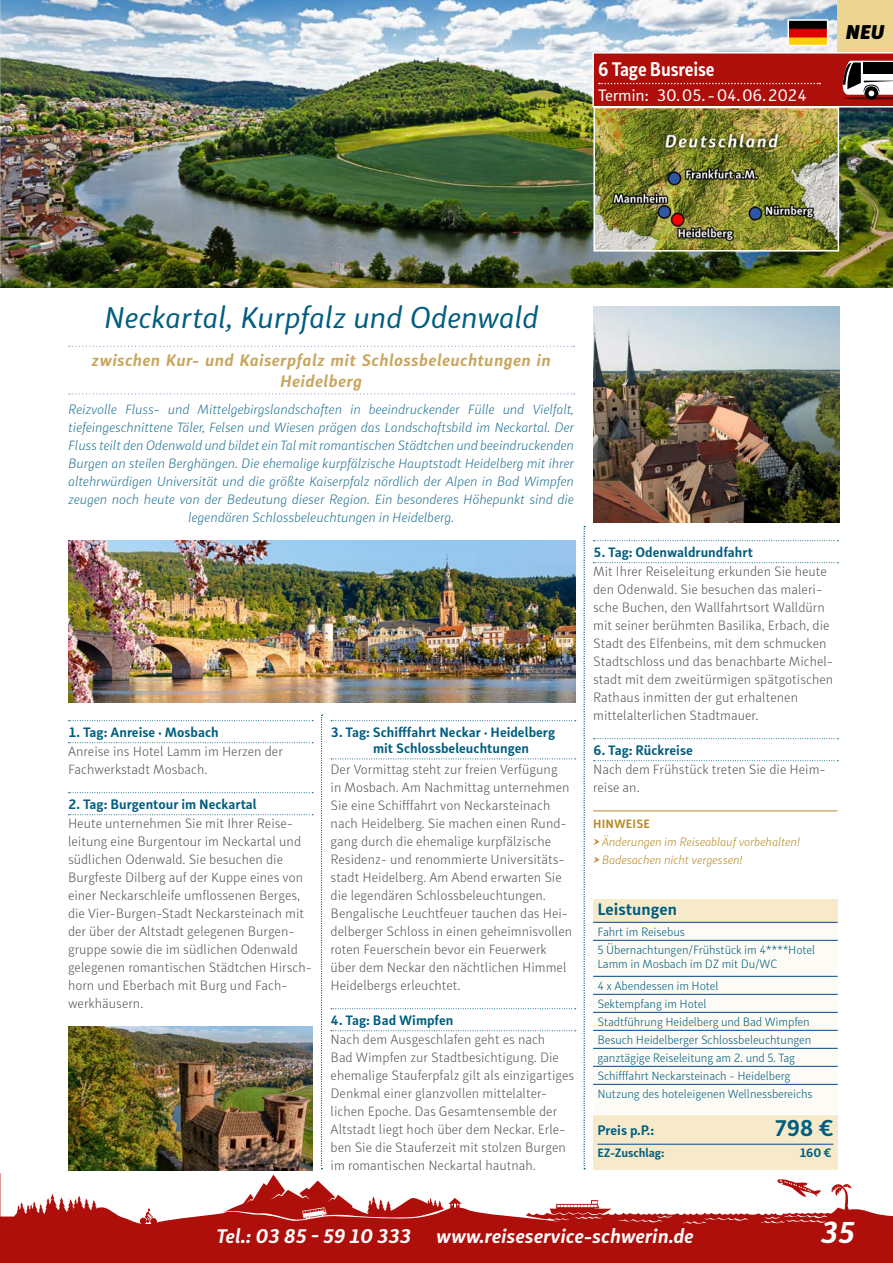
<style>
.page{position:relative;width:893px;height:1263px;background:#fff}
.page>*{position:absolute;margin:0;border:0;box-sizing:border-box;transform-origin:0 0}
.t1{font:italic 30px "Submariner R24";letter-spacing:-.015em;color:#005e80}
.t2{font:italic 700 30px "Submariner R24";color:#fff}
.t3{font:700 22.5px "Submariner R24";color:#005e80}
.t4{font:italic 700 19.5px "Submariner R24";color:#fff}
.t5{font:700 19.5px "Submariner R24";letter-spacing:-.01em;color:#fff;scale:.9 1}
.t6{font:italic 900 19.5px "Submariner R24";color:#000}
.t7{font:italic 700 16.5px/21px "Submariner R24";letter-spacing:.025em;color:#c9a55c;text-align:center}
.t8{font:16.5px "Submariner R24";letter-spacing:-.02em;color:#fff}
.t9{font:700 16.5px "Submariner R24";color:#005e80}
.t10{font:300 13.5px/18px "Submariner R24";color:#575756}
.t11{font:italic 300 13.5px/18px "Submariner R24";letter-spacing:-.01em;color:#277696;text-align:center}
.t12{font:700 13.5px/16.2px "Submariner R24";color:#005e80}
.t13{font:300 12px/18px "Submariner R24";letter-spacing:-.01em;color:#005e80}
.t14{font:italic 300 12px/18px "Submariner R24";letter-spacing:-.01em;color:#b88b27}
.t15{font:700 12px "Submariner R24";letter-spacing:-.01em;color:#005e80}
.t16{font:700 12px "Submariner R24";letter-spacing:.01em;color:#b88b27}
</style>
<div class="page">
<img style="left:0;top:0;width:893px;height:287px">
<img style="left:596px;top:110px;width:240px;height:139px">
<div style="left:593px;top:107px;width:246px;height:145px;border:2px solid #fff"></div>
<div style="left:0;top:1174px;width:893px;height:89px;background:#ae0f0a"></div>
<svg style="left:68px;top:720px;width:245px;height:1px"></svg>
<svg style="left:68px;top:742px;width:245px;height:1px"></svg>
<svg style="left:68px;top:792px;width:245px;height:1px"></svg>
<svg style="left:68px;top:814px;width:245px;height:1px"></svg>
<svg style="left:331px;top:720px;width:245px;height:1px"></svg>
<svg style="left:331px;top:758px;width:245px;height:1px"></svg>
<svg style="left:331px;top:1008px;width:245px;height:1px"></svg>
<svg style="left:331px;top:1030px;width:245px;height:1px"></svg>
<svg style="left:593px;top:540px;width:245px;height:1px"></svg>
<svg style="left:593px;top:562px;width:245px;height:1px"></svg>
<svg style="left:593px;top:738px;width:245px;height:1px"></svg>
<svg style="left:593px;top:760px;width:245px;height:1px"></svg>
<hr style="left:593px;top:811px;width:245px;height:1px;background:#b88b27">
<svg style="left:321px;top:715px;width:2px;height:454px"></svg>
<svg style="left:584px;top:526px;width:1px;height:643px"></svg>
<div style="left:593px;top:899px;width:245px;height:23px;background:#f6eacb"></div>
<div style="left:593px;top:923px;width:245px;height:37px;background:#fdfbf5"></div>
<hr style="left:593px;top:922px;width:245px;height:1px;background:#00498d">
<div style="left:593px;top:941px;width:245px;height:51px;background:#fdfbf5"></div>
<hr style="left:593px;top:940px;width:245px;height:1px;background:#00498d">
<div style="left:593px;top:977px;width:245px;height:37px;background:#fdfbf5"></div>
<hr style="left:593px;top:976px;width:245px;height:1px;background:#00498d">
<hr style="left:593px;top:994px;width:245px;height:1px;background:#00498d">
<div style="left:593px;top:1013px;width:245px;height:37px;background:#fdfbf5"></div>
<hr style="left:593px;top:1012px;width:245px;height:1px;background:#00498d">
<hr style="left:593px;top:1030px;width:245px;height:1px;background:#00498d">
<div style="left:593px;top:1049px;width:245px;height:37px;background:#fdfbf5"></div>
<hr style="left:593px;top:1048px;width:245px;height:1px;background:#00498d">
<hr style="left:593px;top:1066px;width:245px;height:1px;background:#00498d">
<div style="left:593px;top:1085px;width:245px;height:37px;background:#fdfbf5"></div>
<hr style="left:593px;top:1084px;width:245px;height:1px;background:#00498d">
<div style="left:593px;top:1115px;width:245px;height:31px;background:#f6eacb"></div>
<hr style="left:593px;top:1113px;width:245px;height:2px;background:#fff">
<div style="left:593px;top:1139px;width:245px;height:31px;background:#f6eacb"></div>
<hr style="left:597px;top:1144px;width:236px;height:1px;background:#00498d">
<svg style="left:69px;top:346px;width:505px;height:1px"></svg>
<svg style="left:69px;top:393px;width:505px;height:1px"></svg>
<div style="left:837px;top:0;width:56px;height:55px;background:#ecd593"></div>
<img style="left:68px;top:1026px;width:245px;height:144px">
<img style="left:593px;top:306px;width:246px;height:216px">
<img style="left:68px;top:540px;width:507px;height:162px">
<svg style="left:1px;top:1174px;width:892px;height:50px;fill:#fff"></svg>
<svg style="left:0;top:1173px;width:1px;height:44px"></svg>
<img style="left:790px;top:22px;width:35px;height:21px">
<div style="left:787px;top:19px;width:41px;height:27px;border:2px solid #fff"></div>
<svg style="left:592px;top:52px;width:301px;height:56px;background:#ae2b27"></svg>
<h3 class="t5" style="left:598px;top:56px;width:131px">6 Tage Busreise</h3>
<p class="t8" style="left:598px;top:84px;width:211px">Termin: 30. 05. - 04. 06. 2024</p>
<h3 class="t6" style="left:846px;top:18px;width:40px">NEU</h3>
<h1 class="t1" style="left:104px;top:298px;width:436px">Neckartal, Kurpfalz und Odenwald</h1>
<p class="t7" style="left:92px;top:349px;width:461px">zwischen Kur- und Kaiserpfalz mit Schlossbeleuchtungen in<br>Heidelberg</p>
<p class="t11" style="left:68px;top:400px;width:507px">Reizvolle Fluss- und Mittelgebirgslandschaften in beeindruckender Fülle und Vielfalt, tiefeingeschnittene Täler, Felsen und Wiesen prägen das Landschaftsbild im Neckartal. Der Fluss teilt den Odenwald und bildet ein Tal mit romantischen Städtchen und beeindruckenden Burgen an steilen Berghängen. Die ehemalige kurpfälzische Hauptstadt Heidelberg mit ihrer altehrwürdigen Universität und die größte Kaiserpfalz nördlich der Alpen in Bad Wimpfen zeugen noch heute von der Bedeutung dieser Region. Ein besonderes Höhepunkt sind die legendären Schlossbeleuchtungen in Heidelberg.</p>
<p class="t12" style="left:68px;top:723px;width:152px">1. Tag: Anreise · Mosbach</p>
<p class="t10" style="left:68px;top:742px;width:216px">Anreise ins Hotel Lamm im Herzen der<br>Fachwerkstadt Mosbach.</p>
<p class="t12" style="left:68px;top:795px;width:190px">2. Tag: Burgentour im Neckartal</p>
<p class="t10" style="left:68px;top:814px;width:245px">Heute unternehmen Sie mit Ihrer Reise&shy;leitung eine Burgentour im Neckartal und südlichen Odenwald. Sie besuchen die Burgfeste Dilberg auf der Kuppe eines von einer Neckarschleife umflossenen Berges, die Vier-Burgen-Stadt Neckarsteinach mit der über der Altstadt gelegenen Burgen&shy;gruppe sowie die im südlichen Odenwald gelegenen romantischen Städtchen Hirsch&shy;horn und Eberbach mit Burg und Fach&shy;werkhäusern.</p>
<p class="t12" style="left:373px;top:723px;width:183px;text-indent:-43px">3. Tag: Schifffahrt Neckar · Heidelberg mit Schlossbeleuchtungen</p>
<p class="t10" style="left:331px;top:760px;width:243px">Der Vormittag steht zur freien Verfügung<br>in Mosbach. Am Nachmittag unternehmen Sie eine Schifffahrt von Neckarsteinach nach Heidelberg. Sie machen einen Rund&shy;gang durch die ehemalige kurpfälzische Residenz- und renommierte Universitäts&shy;stadt Heidelberg. Am Abend erwarten Sie die legendären Schlossbeleuchtungen.<br>Bengalische Leuchtfeuer tauchen das Hei&shy;delberger Schloss in einen geheimnisvollen roten Feuerschein bevor ein Feuerwerk über dem Neckar den nächtlichen Himmel Heidelbergs erleuchtet.</p>
<p class="t12" style="left:331px;top:1011px;width:124px">4. Tag: Bad Wimpfen</p>
<p class="t10" style="left:331px;top:1030px;width:245px">Nach dem Ausgeschlafen geht es nach<br>Bad Wimpfen zur Stadtbesichtigung. Die ehemalige Stauferpfalz gilt als einzigartiges Denkmal einer glanzvollen mittelalter&shy;lichen Epoche. Das Gesamtensemble der Altstadt liegt hoch über dem Neckar. Erle&shy;ben Sie die Stauferzeit mit stolzen Burgen im romantischen Neckartal hautnah.</p>
<p class="t12" style="left:593px;top:543px;width:161px">5. Tag: Odenwaldrundfahrt</p>
<p class="t10" style="left:593px;top:562px;width:242px">Mit Ihrer Reiseleitung erkunden Sie heute den Odenwald. Sie besuchen das maleri&shy;sche Buchen, den Wallfahrtsort Walldürn mit seiner berühmten Basilika, Erbach, die Stadt des Elfenbeins, mit dem schmucken Stadtschloss und das benachbarte Michel&shy;stadt mit dem zweitürmigen spätgotischen Rathaus inmitten der gut erhaltenen mittelalterlichen Stadtmauer.</p>
<p class="t12" style="left:593px;top:741px;width:101px">6. Tag: Rückreise</p>
<p class="t10" style="left:593px;top:760px;width:234px">Nach dem Frühstück treten Sie die Heim&shy;reise an.</p>
<p class="t16" style="left:593px;top:816px;width:58px">HINWEISE</p>
<p class="t14" style="left:593px;top:832px;width:208px">➤Änderungen im Reiseablauf vorbehalten! ➤Badesachen nicht vergessen!</p>
<p class="t9" style="left:597px;top:898px;width:81px">Leistungen</p>
<p class="t13" style="left:597px;top:922px;width:219px">Fahrt im Reisebus<br>5 Übernachtungen/Frühstück im 4****Hotel</p>
<p class="t13" style="left:597px;top:953px;width:181px;line-height:21.8px">Lamm in Mosbach im DZ mit Du/WC<br>4 x Abendessen im Hotel</p>
<p class="t13" style="left:597px;top:994px;width:217px">Sektempfang im Hotel<br>Stadtführung Heidelberg und Bad Wimpfen Besuch Heidelberger Schlossbeleuchtungen ganztägige Reiseleitung am 2. und 5. Tag Schifffahrt Neckarsteinach - Heidelberg Nutzung des hoteleigenen Wellnessbereichs</p>
<p class="t12" style="left:597px;top:1121px;width:58px">Preis p.P.:</p>
<h2 class="t3" style="left:775px;top:1113px;width:60px">798 €</h2>
<p class="t15" style="left:597px;top:1145px;width:69px">EZ-Zuschlag:</p>
<p class="t15" style="left:800px;top:1145px;width:33px">160 €</p>
<h3 class="t4" style="left:216px;top:1223px;width:196px">Tel.: 03 85 - 59 10 333</h3>
<h3 class="t4" style="left:436px;top:1223px;width:259px">www.reiseservice-schwerin.de</h3>
<h1 class="t2" style="left:821px;top:1212px;width:35px">35</h1>
</div>
